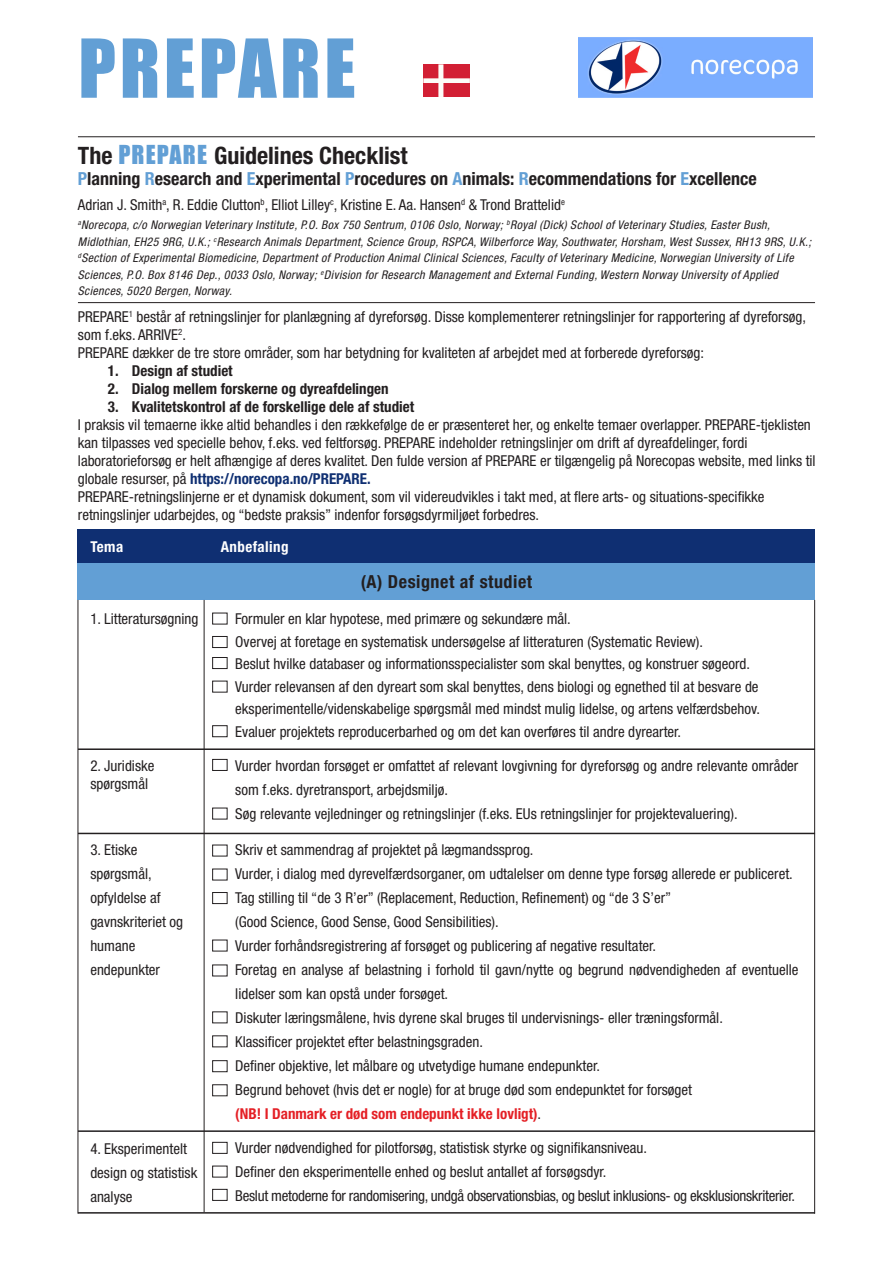
<style>
.page{position:relative;width:893px;height:1263px;background:#fff}
.page>*{position:absolute;margin:0;border:0;box-sizing:border-box;transform-origin:0 0}
.t1{font:75px "Impact";letter-spacing:.05em;color:#629fd5}
.t2{font:700 condensed 24px "Helvetica Neue";color:#231f20}
.t3{font:700 condensed 18px "Helvetica Neue";color:#231f20}
.t4{font:700 condensed 18px "Helvetica Neue";letter-spacing:.03em;color:#231f20}
.t5{font:condensed 15px/24px "Helvetica Neue";color:#231f20}
.t6{font:700 condensed 15px "Helvetica Neue";color:#231f20}
.t7{font:condensed 15px "Helvetica Neue";letter-spacing:-.02em;color:#231f20}
.t8{font:700 condensed 15px "Helvetica Neue";color:#e41f25}
.t9{font:700 condensed 15px "Helvetica Neue";letter-spacing:.03em;color:#fff}
.t10{font:italic condensed 12px/16.5px "Helvetica Neue";letter-spacing:.03em;color:#231f20}
.s1{font-family:"Impact";font-weight:400;font-stretch:normal;color:#629fd5}
.s2{color:#629fd5}
.s3{font-weight:700;color:#0f2f72}
.s4{font-weight:400;color:#231f20}
</style>
<div class="page">
<img style="left:579px;top:37px;width:233px;height:61px">
<hr style="left:78px;top:302px;width:737px;height:1px;background:#231f20">
<hr style="left:78px;top:136px;width:737px;height:1px;background:#231f20">
<div style="left:78px;top:529px;width:737px;height:36px;background:#0f2f72"></div>
<div style="left:78px;top:563px;width:737px;height:37px;background:#629fd5"></div>
<hr style="left:78px;top:600px;width:1px;height:613px;background:#231f20">
<hr style="left:814px;top:600px;width:1px;height:613px;background:#231f20">
<hr style="left:78px;top:748px;width:737px;height:2px;background:#231f20">
<hr style="left:78px;top:833px;width:737px;height:1px;background:#231f20">
<hr style="left:78px;top:1130px;width:737px;height:2px;background:#231f20">
<hr style="left:78px;top:1212px;width:737px;height:1px;background:#231f20">
<div style="left:212px;top:759px;width:16px;height:12px;border:1px solid #231f20"></div>
<hr style="left:204px;top:600px;width:1px;height:612px;background:#231f20">
<div style="left:212px;top:892px;width:16px;height:12px;border:1px solid #231f20"></div>
<div style="left:212px;top:1060px;width:16px;height:12px;border:1px solid #231f20"></div>
<div style="left:212px;top:1084px;width:16px;height:12px;border:1px solid #231f20"></div>
<div style="left:212px;top:636px;width:16px;height:12px;border:1px solid #231f20"></div>
<div style="left:212px;top:657px;width:16px;height:12px;border:1px solid #231f20"></div>
<div style="left:212px;top:725px;width:16px;height:12px;border:1px solid #231f20"></div>
<div style="left:212px;top:1142px;width:16px;height:12px;border:1px solid #231f20"></div>
<div style="left:212px;top:1189px;width:16px;height:12px;border:1px solid #231f20"></div>
<svg style="left:423px;top:64px;width:47px;height:33px"></svg>
<p class="t1" style="left:78px;top:10px;width:279px">PREPARE</p>
<p class="t2" style="left:78px;top:141px;width:331px">The <span class="s1">PREPARE</span> Guidelines Checklist</p>
<p class="t3" style="left:78px;top:168px;width:680px"><span class="s2">P</span>lanning <span class="s2">R</span>esearch and <span class="s2">E</span>xperimental <span class="s2">P</span>rocedures on <span class="s2">A</span>nimals: <span class="s2">R</span>ecommendations for <span class="s2">E</span>xcellence</p>
<p class="t5" style="left:78px;top:192px;width:488px">Adrian J. Smith<sup>a</sup>, R. Eddie Clutton<sup>b</sup>, Elliot Lilley<sup>c</sup>, Kristine E. Aa. Hansen<sup>d</sup> &amp; Trond Brattelid<sup>e</sup></p>
<p class="t10" style="left:78px;top:217px;width:694px"><sup>a</sup>Norecopa, c/o Norwegian Veterinary Institute, P.O. Box 750 Sentrum, 0106 Oslo, Norway; <sup>b</sup>Royal (Dick) School of Veterinary Studies, Easter Bush,</p>
<p class="t10" style="left:78px;top:233px;width:735px">Midlothian, EH25 9RG, U.K.; <sup>c</sup>Research Animals Department, Science Group, RSPCA, Wilberforce Way, Southwater, Horsham, West Sussex, RH13 9RS, U.K.; <sup>d</sup>Section of Experimental Biomedicine, Department of Production Animal Clinical Sciences, Faculty of Veterinary Medicine, Norwegian University of Life<br>Sciences, P.O. Box 8146 Dep., 0033 Oslo, Norway; <sup>e</sup>Division for Research Management and External Funding, Western Norway University of Applied</p>
<p class="t10" style="left:78px;top:283px;width:156px">Sciences, 5020 Bergen, Norway.</p>
<p class="t5" style="left:78px;top:308px;width:730px;line-height:18px">PREPARE<sup>1</sup> består af retningslinjer for planlægning af dyreforsøg. Disse komplementerer retningslinjer for rapportering af dyreforsøg, som f.eks. ARRIVE<sup>2</sup>.</p>
<p class="t5" style="left:78px;top:341px;width:628px">PREPARE dækker de tre store områder, som har betydning for kvaliteten af arbejdet med at forberede dyreforsøg:</p>
<p class="t6" style="left:108px;top:362px;width:126px">1. Design af studiet</p>
<p class="t6" style="left:108px;top:380px;width:282px">2. Dialog mellem forskerne og dyreafdelingen</p>
<p class="t6" style="left:108px;top:398px;width:308px">3. Kvalitetskontrol af de forskellige dele af studiet</p>
<p class="t5" style="left:78px;top:416px;width:734px;line-height:18px">I praksis vil temaerne ikke altid behandles i den rækkefølge de er præsenteret her, og enkelte temaer overlapper. PREPARE-tjeklisten kan tilpasses ved specielle behov, f.eks. ved feltforsøg. PREPARE indeholder retningslinjer om drift af dyreafdelinger, fordi</p>
<p class="t5" style="left:78px;top:452px;width:739px;line-height:18px">laboratorieforsøg er helt afhængige af deres kvalitet. Den fulde version af PREPARE er tilgængelig på Norecopas website, med links til globale resurser, på <span class="s3">https://norecopa.no/PREPARE.</span></p>
<p class="t5" style="left:78px;top:485px;width:688px">PREPARE-retningslinjerne er et dynamisk dokument, som vil videreudvikles i takt med, at flere arts- og situations-specifikke</p>
<p class="t5" style="left:78px;top:503px;width:463px">retningslinjer udarbejdes, og “bedste praksis” indenfor forsøgsdyrmiljøet forbedres.</p>
<p class="t9" style="left:90px;top:538px;width:34px">Tema</p>
<p class="t9" style="left:221px;top:538px;width:69px">Anbefaling</p>
<p class="t4" style="left:361px;top:570px;width:173px">(A) Designet af studiet</p>
<p class="t5" style="left:90px;top:607px;width:110px">1. Litteratursøgning</p>
<p class="t5" style="left:235px;top:607px;width:337px">Formuler en klar hypotese, med primære og sekundære mål.</p>
<p class="t5" style="left:235px;top:629px;width:469px">Overvej at foretage en systematisk undersøgelse af litteraturen (Systematic Review).</p>
<p class="t5" style="left:235px;top:652px;width:516px">Beslut hvilke databaser og informationsspecialister som skal benyttes, og konstruer søgeord.</p>
<p class="t5" style="left:235px;top:674px;width:525px">Vurder relevansen af den dyreart som skal benyttes, dens biologi og egnethed til at besvare de</p>
<p class="t5" style="left:235px;top:697px;width:526px">eksperimentelle/videnskabelige spørgsmål med mindst mulig lidelse, og artens velfærdsbehov.</p>
<p class="t5" style="left:235px;top:719px;width:447px">Evaluer projektets reproducerbarhed og om det kan overføres til andre dyrearter.</p>
<p class="t5" style="left:90px;top:756px;width:66px;line-height:18px">2. Juridiske spørgsmål</p>
<p class="t5" style="left:235px;top:753px;width:565px">Vurder hvordan forsøget er omfattet af relevant lovgivning for dyreforsøg og andre relevante områder som f.eks. dyretransport, arbejdsmiljø.</p>
<p class="t5" style="left:235px;top:801px;width:504px">Søg relevante vejledninger og retningslinjer (f.eks. EUs retningslinjer for projektevaluering).</p>
<p class="t5" style="left:90px;top:838px;width:94px">3. Etiske spørgsmål, opfyldelse af gavnskriteriet og humane</p>
<p class="t5" style="left:90px;top:958px;width:71px">endepunkter</p>
<p class="t5" style="left:235px;top:838px;width:300px">Skriv et sammendrag af projektet på lægmandssprog.</p>
<p class="t5" style="left:235px;top:862px;width:559px">Vurder, i dialog med dyrevelfærdsorganer, om udtalelser om denne type forsøg allerede er publiceret.</p>
<p class="t5" style="left:235px;top:886px;width:437px">Tag stilling til “de 3 R’er” (Replacement, Reduction, Refinement) og “de 3 S’er”</p>
<p class="t5" style="left:235px;top:910px;width:265px">(Good Science, Good Sense, Good Sensibilities).</p>
<p class="t5" style="left:235px;top:934px;width:422px">Vurder forhåndsregistrering af forsøget og publicering af negative resultater.</p>
<p class="t5" style="left:235px;top:958px;width:565px">Foretag en analyse af belastning i forhold til gavn/nytte og begrund nødvendigheden af eventuelle lidelser som kan opstå under forsøget.</p>
<p class="t5" style="left:235px;top:1006px;width:489px">Diskuter læringsmålene, hvis dyrene skal bruges til undervisnings- eller træningsformål.</p>
<p class="t5" style="left:235px;top:1030px;width:249px">Klassificer projektet efter belastningsgraden.</p>
<p class="t5" style="left:235px;top:1054px;width:366px">Definer objektive, let målbare og utvetydige humane endepunkter.</p>
<p class="t5" style="left:235px;top:1078px;width:458px">Begrund behovet (hvis det er nogle) for at bruge død som endepunktet for forsøget</p>
<p class="t8" style="left:235px;top:1105px;width:307px">(NB! I Danmark er død som endepunkt ikke lovligt)<span class="s4">.</span></p>
<p class="t5" style="left:90px;top:1136px;width:109px">4. Eksperimentelt design og statistisk analyse</p>
<p class="t5" style="left:235px;top:1135px;width:413px">Vurder nødvendighed for pilotforsøg, statistisk styrke og signifikansniveau.</p>
<p class="t5" style="left:235px;top:1159px;width:373px">Definer den eksperimentelle enhed og beslut antallet af forsøgsdyr.</p>
<p class="t7" style="left:235px;top:1187px;width:561px">Beslut metoderne for randomisering, undgå observationsbias, og beslut inklusions- og eksklusionskriterier.</p>
</div>
